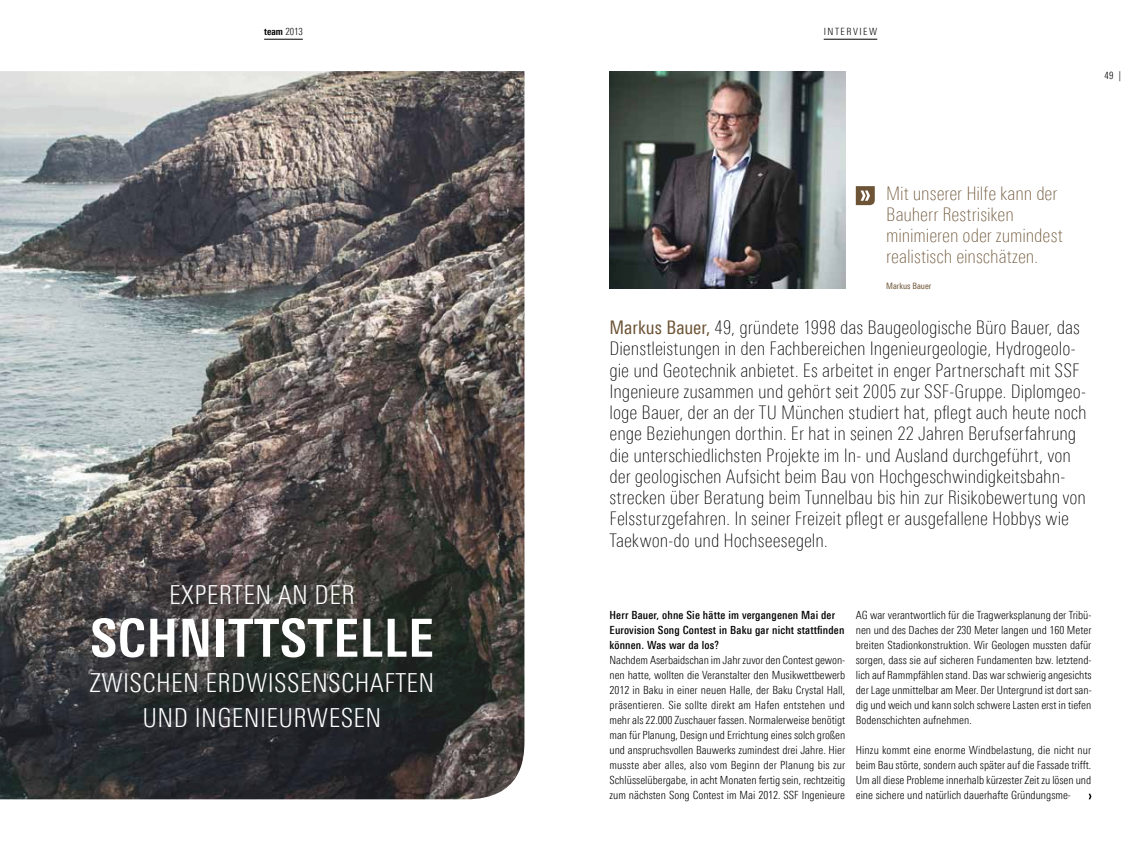
<style>
.page{position:relative;width:1134px;height:851px;background:#fff}
.page>*{position:absolute;margin:0;border:0;box-sizing:border-box;transform-origin:0 0}
.t1{font:700 52.5px "Linotype Univers 620 Cn";letter-spacing:.015em;color:#fff}
.t2{font:300 26.25px "Linotype Univers 320 Cn";letter-spacing:.015em;color:#fff}
.t3{font:100 18.75px/21.2px "Linotype Univers 220 Cn";color:#000}
.t4{font:100 18.75px/21.2px "Linotype Univers 220 Cn";letter-spacing:-.005em;color:#6d5436}
.t5{font:300 11.25px/15px "Linotype Univers 320 Cn";color:#000;text-align:justify}
.t6{font:500 11.25px/15px "Linotype Univers 520 Cn";letter-spacing:.015em;color:#000}
.t7{font:300 10px "Linotype Univers 320 Cn";letter-spacing:.15em;color:#000}
.t8{font:700 10px "Linotype Univers 620 Cn";color:#000}
.t9{font:8.75px "Linotype Univers 420 Cn";color:#6d5436}
.s1{font-family:"Linotype Univers 320 Cn";font-weight:300}
.s2{font-family:"Linotype Univers 420 Cn";font-weight:400;color:#6d5436}
</style>
<div class="page">
<img style="left:0;top:71px;width:524px;height:728px">
<hr style="left:264px;top:39px;width:39px;height:1px;background:#000">
<hr style="left:824px;top:39px;width:53px;height:1px;background:#000">
<img style="left:610px;top:71px;width:235px;height:218px">
<svg style="left:1089px;top:793px;width:2px;height:6px"></svg>
<svg style="left:856px;top:186px;width:19px;height:19px"></svg>
<p class="t8" style="left:264px;top:26px;width:40px">TEAM <span class="s1">2013</span></p>
<h2 class="t2" style="left:169px;top:579px;width:187px">Experten an der</h2>
<h1 class="t1" style="left:90px;top:606px;width:345px">SCHNITTSTELLE</h1>
<h2 class="t2" style="left:90px;top:667px;width:46px">zwisch</h2>
<h2 class="t2" style="left:171px;top:667px;width:171px">en Erdwissenschaf</h2>
<h2 class="t2" style="left:395px;top:667px;width:41px">ten</h2>
<h2 class="t2" style="left:142px;top:702px;width:240px">und Ingenieurwesen</h2>
<p class="t7" style="left:824px;top:26px;width:55px">Intervi ew</p>
<p class="t7" style="left:1104px;top:70px;width:18px">49 |</p>
<h3 class="t4" style="left:886px;top:182px;width:178px">Mit unserer Hilfe kann der<br>Bauherr Restrisiken minimieren oder zumindest realistisch einschätzen.</h3>
<p class="t9" style="left:886px;top:281px;width:47px">Markus Bauer</p>
<p class="t3" style="left:609px;top:317px;width:479px"><span class="s2">Markus Bauer,</span> 49, gründete 1998 das Baugeologische Büro Bauer, das Dienstleistungen in den Fachbereichen Ingenieurgeologie, Hydrogeolo&shy;gie und Geotechnik anbietet. Es arbeitet in enger Partnerschaft mit SSF Ingenieure zusammen und gehört seit 2005 zur SSF-Gruppe. Diplomgeo&shy;loge Bauer, der an der TU München studiert hat, pflegt auch heute noch enge Beziehungen dorthin. Er hat in seinen 22 Jahren Berufserfahrung die unterschiedlichsten Projekte im In- und Ausland durchgeführt, von der geologischen Aufsicht beim Bau von Hochgeschwindigkeitsbahn&shy;strecken über Beratung beim Tunnelbau bis hin zur Risikobewertung von Felssturzgefahren. In seiner Freizeit pflegt er ausgefallene Hobbys wie Taekwon-do und Hochseesegeln.</p>
<p class="t6" style="left:609px;top:607px;width:236px">Herr Bauer, ohne Sie hätte im vergangenen Mai der<br>Eurovision Song Contest in Baku gar nicht stattfinden können. Was war da los?</p>
<p class="t5" style="left:609px;top:652px;width:237px">Nachdem Aserbaidschan im Jahr zuvor den Contest gewon&shy;nen hatte, wollten die Veranstalter den Musikwettbewerb 2012 in Baku in einer neuen Halle, der Baku Crystal Hall, präsentieren. Sie sollte direkt am Hafen entstehen und mehr als 22.000 Zuschauer fassen. Normalerweise benötigt man für Planung, Design und Errichtung eines solch großen und anspruchsvollen Bauwerks zumindest drei Jahre. Hier musste aber alles, also vom Beginn der Planung bis zur Schlüsselübergabe, in acht Monaten fertig sein, rechtzeitig zum nächsten Song Contest im Mai 2012. SSF Ingenieure</p>
<p class="t5" style="left:856px;top:607px;width:237px">AG war verantwortlich für die Tragwerksplanung der Tribü&shy;nen und des Daches der 230 Meter langen und 160 Meter breiten Stadionkonstruktion. Wir Geologen mussten dafür sorgen, dass sie auf sicheren Fundamenten bzw. letztend&shy;lich auf Rammpfählen stand. Das war schwierig angesichts der Lage unmittelbar am Meer. Der Untergrund ist dort san&shy;dig und weich und kann solch schwere Lasten erst in tiefen Bodenschichten aufnehmen.</p>
<p class="t5" style="left:856px;top:742px;width:237px">Hinzu kommt eine enorme Windbelastung, die nicht nur beim Bau störte, sondern auch später auf die Fassade trifft.<br>Um all diese Probleme innerhalb kürzester Zeit zu lösen und eine sichere und natürlich dauerhafte Gründungsme-</p>
</div>
